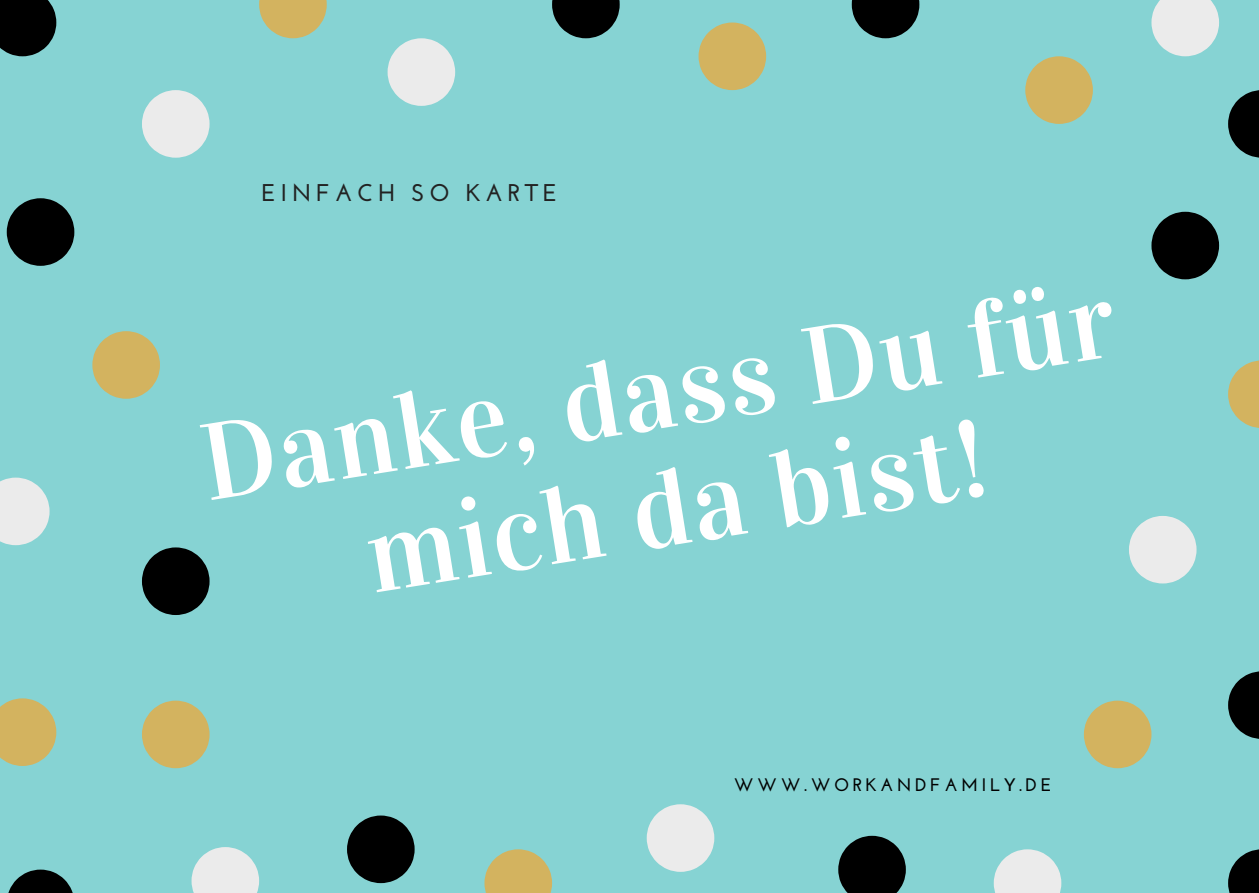
<style>
.page{position:relative;width:1259px;height:893px;background:#86d3d3}
.page>*{position:absolute;margin:0;border:0;box-sizing:border-box;transform-origin:0 0}
.t1{font:108.9px/117px "Vidaloka";color:#fff;text-align:center}
.t2{font:700 24.3px "Josefin Sans";letter-spacing:.19em;color:#222}
.t3{font:700 18px "Josefin Sans";letter-spacing:.19em;color:#000}
</style>
<div class="page">
<svg style="left:259px;top:0;width:68px;height:38px"></svg>
<svg style="left:142px;top:90px;width:67px;height:68px"></svg>
<svg style="left:552px;top:0;width:67px;height:38px"></svg>
<svg style="left:852px;top:0;width:67px;height:38px"></svg>
<svg style="left:1151px;top:0;width:68px;height:56px"></svg>
<svg style="left:1151px;top:212px;width:68px;height:67px"></svg>
<svg style="left:1129px;top:516px;width:67px;height:67px"></svg>
<svg style="left:387px;top:38px;width:68px;height:68px"></svg>
<svg style="left:1228px;top:671px;width:31px;height:68px"></svg>
<svg style="left:1228px;top:849px;width:31px;height:44px"></svg>
<svg style="left:993px;top:849px;width:68px;height:44px"></svg>
<svg style="left:838px;top:836px;width:68px;height:57px"></svg>
<svg style="left:0;top:0;width:56px;height:56px;background:#0e1616"></svg>
<svg style="left:7px;top:198px;width:67px;height:68px"></svg>
<svg style="left:142px;top:547px;width:67px;height:68px"></svg>
<svg style="left:0;top:478px;width:50px;height:67px;background:#dae7e7"></svg>
<svg style="left:191px;top:847px;width:68px;height:46px"></svg>
<svg style="left:8px;top:870px;width:65px;height:23px"></svg>
<svg style="left:347px;top:815px;width:67px;height:68px"></svg>
<svg style="left:647px;top:804px;width:67px;height:68px"></svg>
<svg style="left:698px;top:23px;width:68px;height:67px"></svg>
<svg style="left:1025px;top:56px;width:68px;height:68px"></svg>
<svg style="left:1228px;top:360px;width:31px;height:68px"></svg>
<svg style="left:1084px;top:701px;width:67px;height:67px"></svg>
<svg style="left:92px;top:331px;width:68px;height:68px"></svg>
<svg style="left:142px;top:701px;width:67px;height:67px"></svg>
<svg style="left:0;top:698px;width:56px;height:68px"></svg>
<svg style="left:484px;top:849px;width:68px;height:44px"></svg>
<svg style="left:1228px;top:90px;width:31px;height:68px"></svg>
<p class="t2" style="left:261px;top:182px;width:297px">EINFACH SO KARTE</p>
<p class="t1" style="left:193px;top:406px;width:924px;rotate:-9deg">Danke, dass Du für mich da bist!</p>
<p class="t3" style="left:734px;top:777px;width:319px">WWW.WORKANDFAMILY.DE</p>
</div>
